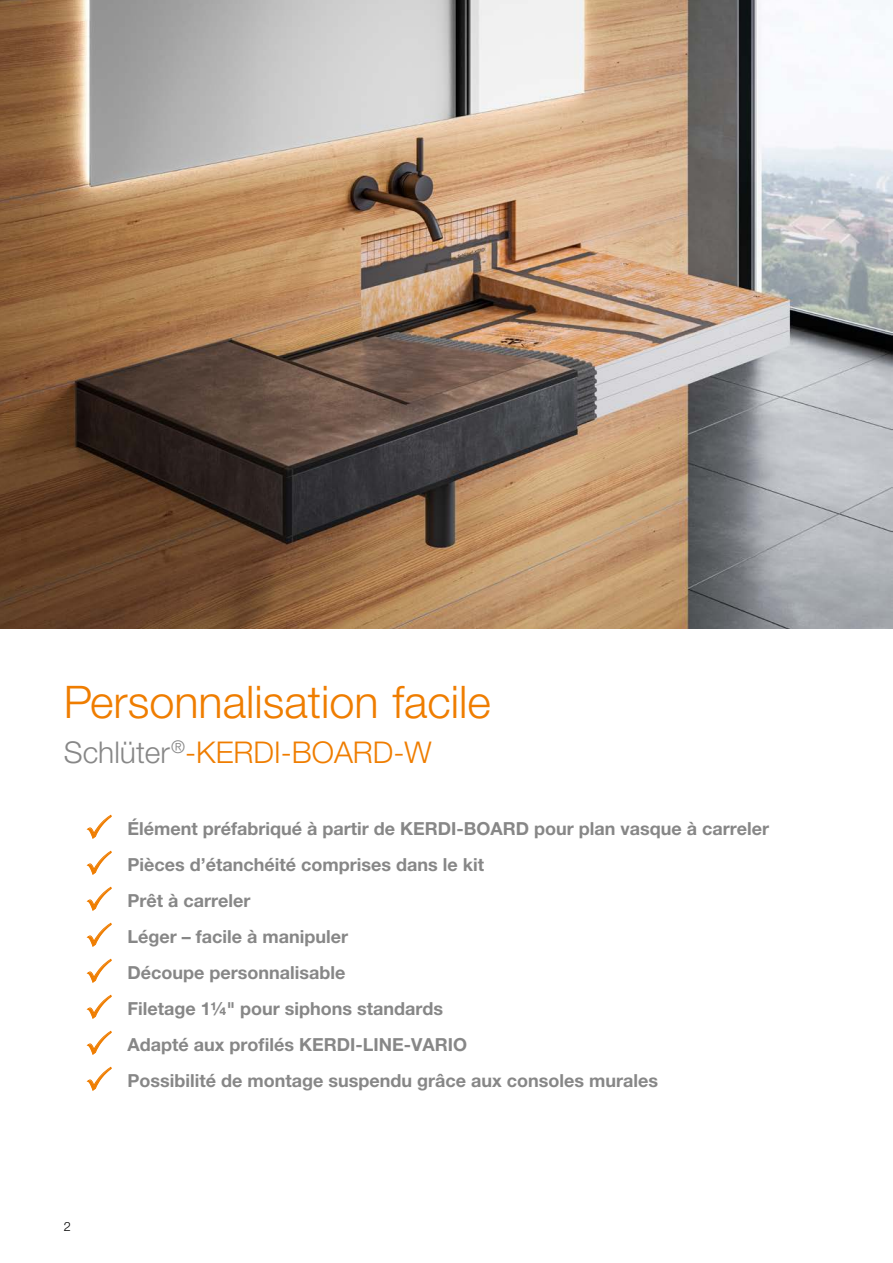
<style>
.page{position:relative;width:893px;height:1263px;background:#fff}
.page>*{position:absolute;margin:0;border:0;box-sizing:border-box;transform-origin:0 0}
.Headline_Orange_30pt{font:300 45px "Helvetica Neue LTW1 G";color:#ef7d00}
.Head_Orange{font:300 30px "Helvetica Neue LT Pro";color:#ef7d00}
.t1{font:700 18px "Helvetica Neue LT Pro";color:#878787}
.t2{font:300 12.75px "Helvetica Neue LT Pro";color:#000}
.s1{color:#878787}
.s2{color:#ef7d00}
</style>
<div class="page">
<img style="left:0;top:0;width:893px;height:628px">
<p class="Headline_Orange_30pt" style="left:64px;top:675px;width:428px">Personnalisation facile</p>
<p class="Head_Orange" style="left:64px;top:734px;width:369px"><span class="s1">Schlüter</span><sup>®</sup>-KERDI-BOARD-W</p>
<p class="t1" style="left:85px;top:818px;width:686px"><span class="s2">✓</span> Élément préfabriqué à partir de KERDI-BOARD pour plan vasque à carreler</p>
<p class="t1" style="left:85px;top:854px;width:401px"><span class="s2">✓</span> Pièces d’étanchéité comprises dans le kit</p>
<p class="t1" style="left:85px;top:890px;width:167px"><span class="s2">✓</span> Prêt à carreler</p>
<p class="t1" style="left:85px;top:926px;width:265px"><span class="s2">✓</span> Léger – facile à manipuler</p>
<p class="t1" style="left:85px;top:962px;width:262px"><span class="s2">✓</span> Découpe personnalisable</p>
<p class="t1" style="left:85px;top:998px;width:360px"><span class="s2">✓</span> Filetage 1¼" pour siphons standards</p>
<p class="t1" style="left:85px;top:1034px;width:384px"><span class="s2">✓</span> Adapté aux profilés KERDI-LINE-VARIO</p>
<p class="t1" style="left:85px;top:1070px;width:575px"><span class="s2">✓</span> Possibilité de montage suspendu grâce aux consoles murales</p>
<p class="t2" style="left:64px;top:1219px;width:9px">2</p>
</div>
